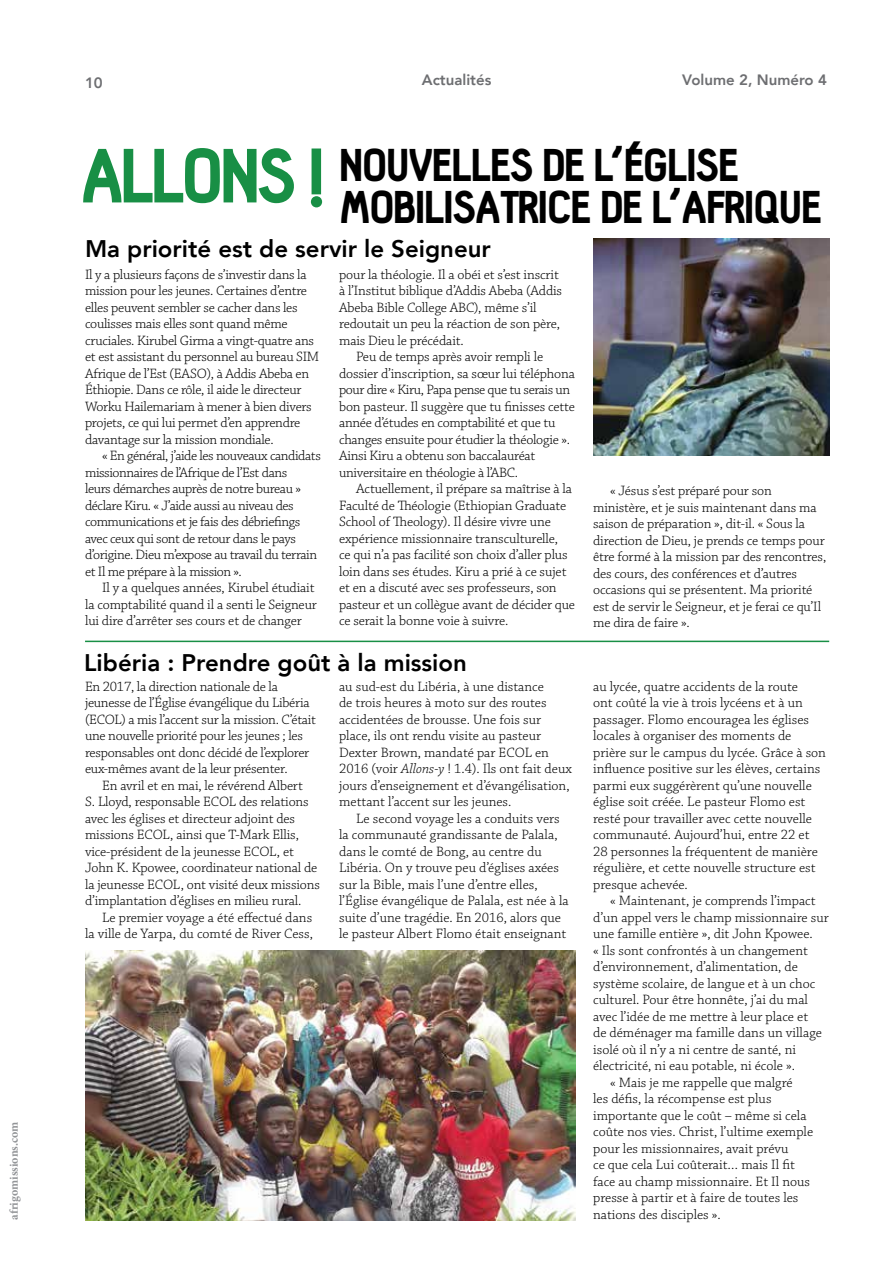
<style>
.page{position:relative;width:893px;height:1263px;background:#fff}
.page>*{position:absolute;margin:0;border:0;box-sizing:border-box;transform-origin:0 0}
.t1{font:900 75.15px "Hallosans";letter-spacing:-.05em;color:#188f45}
.t2{font:900 45px/42px "Hallosans";letter-spacing:-.03em;color:#000}
.t3{font:800 24px "Avenir";color:#000}
.t4{font:800 15px "Avenir";color:#6d6e71}
.t5{font:300 14.25px/16.5px "Chaparral Pro";letter-spacing:-.01em;color:#000}
.t6{font:300 14.25px/16.5px "Chaparral Pro";letter-spacing:-.03em;color:#000}
.t7{font:700 12px "Minion Pro";color:#939598}
.s1{font-style:italic}
</style>
<div class="page">
<img style="left:85px;top:950px;width:490px;height:271px">
<img style="left:593px;top:238px;width:236px;height:217px">
<hr style="left:85px;top:641px;width:744px;height:1px;background:#188f45">
<p class="t7" style="left:6px;top:1220px;width:100px;rotate:-90deg">afrigomissions.com</p>
<p class="t4" style="left:85px;top:71px;width:19px">10</p>
<p class="t4" style="left:422px;top:68px;width:71px">Actualités</p>
<p class="t4" style="left:682px;top:68px;width:146px">Volume 2, Numéro 4</p>
<h1 class="t1" style="left:81px;top:135px;width:248px">ALLONS !</h1>
<h2 class="t2" style="left:339px;top:146px;width:485px">NOUVELLES DE L’ÉGLISE<br>MOBILISATRICE DE L’AFRIQUE</h2>
<h3 class="t3" style="left:85px;top:230px;width:407px">Ma priorité est de servir le Seigneur</h3>
<p class="t5" style="left:85px;top:267px;width:236px">Il y a plusieurs façons de s’investir dans la mission pour les jeunes. Certaines d’entre elles peuvent sembler se cacher dans les coulisses mais elles sont quand même cruciales. Kirubel Girma a vingt-quatre ans et est assistant du personnel au bureau SIM Afrique de l’Est (EASO), à Addis Abeba en Éthiopie. Dans ce rôle, il aide le directeur Worku Hailemariam à mener à bien divers projets, ce qui lui permet d’en apprendre davantage sur la mission mondiale.</p>
<p class="t6" style="left:85px;top:448px;width:237px;text-indent:17px">« En général, j’aide les nouveaux candidats missionnaires de l’Afrique de l’Est dans<br>leurs démarches auprès de notre bureau » déclare Kiru. « J’aide aussi au niveau des communications et je fais des débriefings avec ceux qui sont de retour dans le pays d’origine. Dieu m’expose au travail du terrain et Il me prépare à la mission ».</p>
<p class="t5" style="left:85px;top:580px;width:233px;text-indent:17px">Il y a quelques années, Kirubel étudiait la comptabilité quand il a senti le Seigneur lui dire d’arrêter ses cours et de changer</p>
<p class="t5" style="left:339px;top:267px;width:225px">pour la théologie. Il a obéi et s’est inscrit à l’Institut biblique d’Addis Abeba (Addis Abeba Bible College ABC), même s’il redoutait un peu la réaction de son père, mais Dieu le précédait.</p>
<p class="t5" style="left:339px;top:349px;width:237px;text-indent:17px">Peu de temps après avoir rempli le dossier d’inscription, sa sœur lui téléphona pour dire « Kiru, Papa pense que tu serais un bon pasteur. Il suggère que tu finisses cette année d’études en comptabilité et que tu changes ensuite pour étudier la théologie ».<br>Ainsi Kiru a obtenu son baccalauréat universitaire en théologie à l’ABC.</p>
<p class="t5" style="left:339px;top:481px;width:237px;text-indent:17px">Actuellement, il prépare sa maîtrise à la Faculté de Théologie (Ethiopian Graduate School of Theology). Il désire vivre une expérience missionnaire transculturelle,<br>ce qui n’a pas facilité son choix d’aller plus loin dans ses études. Kiru a prié à ce sujet et en a discuté avec ses professeurs, son pasteur et un collègue avant de décider que ce serait la bonne voie à suivre.</p>
<p class="t5" style="left:593px;top:483px;width:235px;text-indent:17px">« Jésus s’est préparé pour son ministère, et je suis maintenant dans ma saison de préparation », dit-il. « Sous la direction de Dieu, je prends ce temps pour être formé à la mission par des rencontres, des cours, des conférences et d’autres occasions qui se présentent. Ma priorité est de servir le Seigneur, et je ferai ce qu’Il me dira de faire ».</p>
<h3 class="t3" style="left:84px;top:644px;width:384px">Libéria : Prendre goût à la mission</h3>
<p class="t5" style="left:85px;top:679px;width:233px">En 2017, la direction nationale de la jeunesse de l’Église évangélique du Libéria (ECOL) a mis l’accent sur la mission. C’était une nouvelle priorité pour les jeunes ; les responsables ont donc décidé de l’explorer eux-mêmes avant de la leur présenter.</p>
<p class="t5" style="left:85px;top:778px;width:236px;text-indent:17px">En avril et en mai, le révérend Albert<br>S. Lloyd, responsable ECOL des relations avec les églises et directeur adjoint des missions ECOL, ainsi que T-Mark Ellis, vice-président de la jeunesse ECOL, et John K. Kpowee, coordinateur national de la jeunesse ECOL, ont visité deux missions d’implantation d’églises en milieu rural.</p>
<p class="t5" style="left:85px;top:910px;width:230px;text-align:right">Le premier voyage a été effectué dans<br>la ville de Yarpa, du comté de River Cess,</p>
<p class="t5" style="left:339px;top:679px;width:234px">au sud-est du Libéria, à une distance<br>de trois heures à moto sur des routes accidentées de brousse. Une fois sur place, ils ont rendu visite au pasteur Dexter Brown, mandaté par ECOL en 2016 (voir <span class="s1">Allons-y</span> ! 1.4). Ils ont fait deux jours d’enseignement et d’évangélisation, mettant l’accent sur les jeunes.</p>
<p class="t5" style="left:339px;top:811px;width:231px;text-indent:17px">Le second voyage les a conduits vers la communauté grandissante de Palala, dans le comté de Bong, au centre du Libéria. On y trouve peu d’églises axées sur la Bible, mais l’une d’entre elles, l’Église évangélique de Palala, est née à la suite d’une tragédie. En 2016, alors que le pasteur Albert Flomo était enseignant</p>
<p class="t5" style="left:593px;top:679px;width:234px">au lycée, quatre accidents de la route<br>ont coûté la vie à trois lycéens et à un passager. Flomo encouragea les églises locales à organiser des moments de prière sur le campus du lycée. Grâce à son influence positive sur les élèves, certains parmi eux suggérèrent qu’une nouvelle église soit créée. Le pasteur Flomo est resté pour travailler avec cette nouvelle communauté. Aujourd’hui, entre 22 et 28 personnes la fréquentent de manière régulière, et cette nouvelle structure est presque achevée.</p>
<p class="t5" style="left:610px;top:893px;width:207px">« Maintenant, je comprends l’impact</p>
<p class="t5" style="left:593px;top:910px;width:237px">d’un appel vers le champ missionnaire sur</p>
<p class="t5" style="left:593px;top:926px;width:221px">une famille entière », dit John Kpowee.</p>
<p class="t5" style="left:593px;top:943px;width:216px">« Ils sont confrontés à un changement</p>
<p class="t5" style="left:593px;top:959px;width:206px">d’environnement, d’alimentation, de</p>
<p class="t5" style="left:593px;top:976px;width:224px">système scolaire, de langue et à un choc</p>
<p class="t5" style="left:593px;top:992px;width:216px">culturel. Pour être honnête, j’ai du mal</p>
<p class="t5" style="left:593px;top:1009px;width:216px">avec l’idée de me mettre à leur place et</p>
<p class="t5" style="left:593px;top:1025px;width:230px">de déménager ma famille dans un village</p>
<p class="t5" style="left:593px;top:1042px;width:204px">isolé où il n’y a ni centre de santé, ni</p>
<p class="t5" style="left:593px;top:1058px;width:203px">électricité, ni eau potable, ni école ».</p>
<p class="t5" style="left:610px;top:1075px;width:184px">« Mais je me rappelle que malgré</p>
<p class="t5" style="left:593px;top:1091px;width:180px">les défis, la récompense est plus</p>
<p class="t5" style="left:593px;top:1108px;width:215px">importante que le coût – même si cela</p>
<p class="t5" style="left:593px;top:1124px;width:221px">coûte nos vies. Christ, l’ultime exemple</p>
<p class="t5" style="left:593px;top:1141px;width:197px">pour les missionnaires, avait prévu</p>
<p class="t5" style="left:593px;top:1157px;width:203px">ce que cela Lui coûterait… mais Il fit</p>
<p class="t5" style="left:593px;top:1174px;width:218px">face au champ missionnaire. Et Il nous</p>
<p class="t5" style="left:593px;top:1190px;width:207px">presse à partir et à faire de toutes les</p>
<p class="t5" style="left:593px;top:1207px;width:129px">nations des disciples ».</p>
</div>
